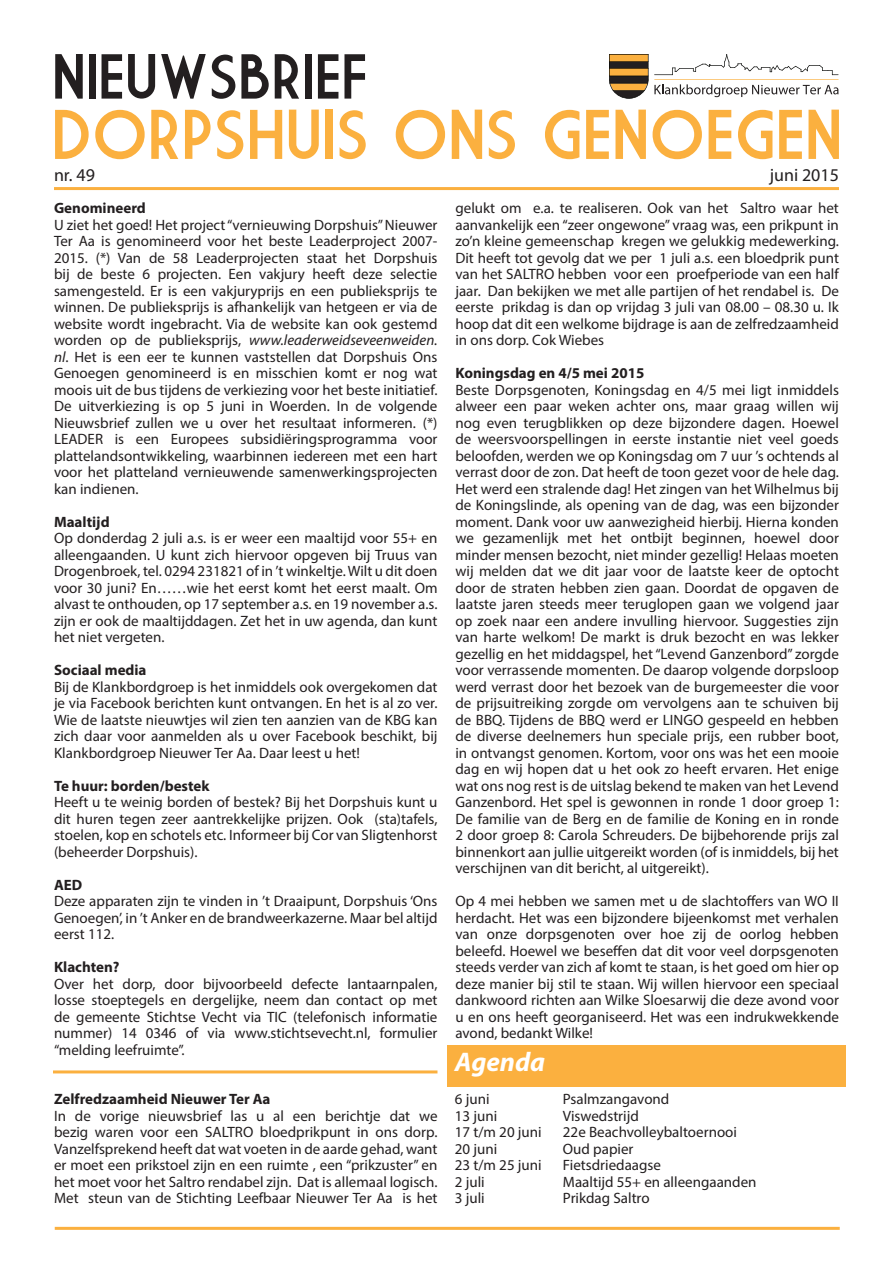
<style>
.page{position:relative;width:893px;height:1263px;background:#fff}
.page>*{position:absolute;margin:0;border:0;box-sizing:border-box;transform-origin:0 0}
.t1{font:italic 700 27px "Myriad Pro";color:#fff}
.t2{font:18px "Myriad Pro";color:#231f20}
.t3{font:15px/16.5px "Myriad Pro";color:#231f20;text-align:justify}
.t4{font:700 15px "Myriad Pro";color:#231f20}
.s1{font-style:italic}
</style>
<div class="page">
<div style="left:447px;top:1045px;width:399px;height:41px;background:#fbb03f"></div>
<hr style="left:54px;top:187px;width:785px;height:3px;background:#fbb03f">
<hr style="left:55px;top:1227px;width:785px;height:3px;background:#fbb03f">
<svg style="left:55px;top:54px;width:28px;height:45px"></svg>
<div style="left:89px;top:54px;width:6px;height:45px;background:#231f20"></div>
<svg style="left:102px;top:54px;width:20px;height:45px"></svg>
<svg style="left:128px;top:54px;width:27px;height:45px"></svg>
<svg style="left:161px;top:54px;width:45px;height:45px"></svg>
<svg style="left:212px;top:55px;width:23px;height:44px"></svg>
<svg style="left:241px;top:54px;width:28px;height:45px"></svg>
<svg style="left:275px;top:54px;width:24px;height:45px"></svg>
<div style="left:305px;top:54px;width:7px;height:45px;background:#231f20"></div>
<svg style="left:318px;top:54px;width:20px;height:45px"></svg>
<svg style="left:344px;top:54px;width:21px;height:45px"></svg>
<svg style="left:55px;top:110px;width:34px;height:49px"></svg>
<svg style="left:95px;top:110px;width:50px;height:49px"></svg>
<svg style="left:151px;top:110px;width:27px;height:49px"></svg>
<svg style="left:185px;top:110px;width:26px;height:49px"></svg>
<svg style="left:217px;top:110px;width:26px;height:49px"></svg>
<svg style="left:250px;top:110px;width:32px;height:49px"></svg>
<svg style="left:289px;top:110px;width:30px;height:49px"></svg>
<div style="left:325px;top:110px;width:8px;height:49px;background:#fbb03f"></div>
<svg style="left:340px;top:110px;width:26px;height:49px"></svg>
<svg style="left:396px;top:110px;width:49px;height:49px"></svg>
<svg style="left:452px;top:110px;width:30px;height:49px"></svg>
<svg style="left:489px;top:110px;width:26px;height:49px"></svg>
<svg style="left:545px;top:110px;width:34px;height:49px"></svg>
<svg style="left:586px;top:110px;width:23px;height:49px"></svg>
<svg style="left:615px;top:110px;width:31px;height:49px"></svg>
<svg style="left:653px;top:110px;width:49px;height:49px"></svg>
<svg style="left:709px;top:110px;width:22px;height:49px"></svg>
<svg style="left:738px;top:110px;width:34px;height:49px"></svg>
<svg style="left:779px;top:110px;width:23px;height:49px"></svg>
<svg style="left:808px;top:110px;width:31px;height:49px"></svg>
<svg style="left:609px;top:54px;width:230px;height:45px"></svg>
<hr style="left:53px;top:1070px;width:384px;height:3px;background:#fbb03f">
<p class="t2" style="left:54px;top:164px;width:42px">nr. 49</p>
<p class="t2" style="left:770px;top:164px;width:71px">juni 2015</p>
<p class="t4" style="left:54px;top:198px;width:93px">Genomineerd</p>
<p class="t3" style="left:54px;top:216px;width:385px">U ziet het goed! Het project “vernieuwing Dorpshuis” Nieuwer Ter Aa is genomineerd voor het beste Leaderproject 2007- 2015. (*) Van de 58 Leaderprojecten staat het Dorpshuis bij de beste 6 projecten. Een vakjury heeft deze selectie samengesteld. Er is een vakjuryprijs en een publieksprijs te winnen. De publieksprijs is afhankelijk van hetgeen er via de website wordt ingebracht. Via de website kan ook gestemd worden op de publieksprijs, <span class="s1">www.leaderweidseveenweiden. nl</span>. Het is een eer te kunnen vaststellen dat Dorpshuis Ons Genoegen genomineerd is en misschien komt er nog wat moois uit de bus tijdens de verkiezing voor het beste initiatief.<br>De uitverkiezing is op 5 juni in Woerden. In de volgende Nieuwsbrief zullen we u over het resultaat informeren. (*)<br>LEADER is een Europees subsidiëringsprogramma voor plattelandsontwikkeling, waarbinnen iedereen met een hart voor het platteland vernieuwende samenwerkingsprojecten kan indienen.</p>
<p class="t4" style="left:54px;top:512px;width:57px">Maaltijd</p>
<p class="t3" style="left:54px;top:530px;width:385px">Op donderdag 2 juli a.s. is er weer een maaltijd voor 55+ en alleengaanden. U kunt zich hiervoor opgeven bij Truus van Drogenbroek, tel. 0294 231821 of in ’t winkeltje. Wilt u dit doen voor 30 juni? En……wie het eerst komt het eerst maalt. Om alvast te onthouden, op 17 september a.s. en 19 november a.s. zijn er ook de maaltijddagen. Zet het in uw agenda, dan kunt het niet vergeten.</p>
<p class="t4" style="left:54px;top:660px;width:94px">Sociaal media</p>
<p class="t3" style="left:54px;top:678px;width:385px">Bij de Klankbordgroep is het inmiddels ook overgekomen dat je via Facebook berichten kunt ontvangen. En het is al zo ver.<br>Wie de laatste nieuwtjes wil zien ten aanzien van de KBG kan zich daar voor aanmelden als u over Facebook beschikt, bij Klankbordgroep Nieuwer Ter Aa. Daar leest u het!</p>
<p class="t4" style="left:54px;top:776px;width:157px">Te huur: borden/bestek</p>
<p class="t3" style="left:54px;top:794px;width:385px">Heeft u te weinig borden of bestek? Bij het Dorpshuis kunt u dit huren tegen zeer aantrekkelijke prijzen. Ook (sta)tafels, stoelen, kop en schotels etc. Informeer bij Cor van Sligtenhorst (beheerder Dorpshuis).</p>
<p class="t4" style="left:54px;top:875px;width:30px">AED</p>
<p class="t3" style="left:54px;top:893px;width:385px">Deze apparaten zijn te vinden in ’t Draaipunt, Dorpshuis ‘Ons Genoegen’, in ’t Anker en de brandweerkazerne. Maar bel altijd eerst 112.</p>
<p class="t4" style="left:54px;top:957px;width:67px">Klachten?</p>
<p class="t3" style="left:54px;top:975px;width:385px">Over het dorp, door bijvoorbeeld defecte lantaarnpalen, losse stoeptegels en dergelijke, neem dan contact op met de gemeente Stichtse Vecht via TIC (telefonisch informatie nummer) 14 0346 of via www.stichtsevecht.nl, formulier “melding leefruimte”.</p>
<p class="t4" style="left:54px;top:1089px;width:218px">Zelfredzaamheid Nieuwer Ter Aa</p>
<p class="t3" style="left:54px;top:1107px;width:385px">In de vorige nieuwsbrief las u al een berichtje dat we bezig waren voor een SALTRO bloedprikpunt in ons dorp.<br>Vanzelfsprekend heeft dat wat voeten in de aarde gehad, want er moet een prikstoel zijn en een ruimte , een “prikzuster” en het moet voor het Saltro rendabel zijn. Dat is allemaal logisch.<br>Met steun van de Stichting Leefbaar Nieuwer Ter Aa is het</p>
<p class="t3" style="left:455px;top:200px;width:385px">gelukt om e.a. te realiseren. Ook van het Saltro waar het aanvankelijk een “zeer ongewone” vraag was, een prikpunt in zo’n kleine gemeenschap kregen we gelukkig medewerking.<br>Dit heeft tot gevolg dat we per 1 juli a.s. een bloedprik punt van het SALTRO hebben voor een proefperiode van een half jaar. Dan bekijken we met alle partijen of het rendabel is. De eerste prikdag is dan op vrijdag 3 juli van 08.00 – 08.30 u. Ik hoop dat dit een welkome bijdrage is aan de zelfredzaamheid in ons dorp. Cok Wiebes</p>
<p class="t4" style="left:455px;top:363px;width:190px">Koningsdag en 4/5 mei 2015</p>
<p class="t3" style="left:455px;top:381px;width:385px">Beste Dorpsgenoten, Koningsdag en 4/5 mei ligt inmiddels alweer een paar weken achter ons, maar graag willen wij nog even terugblikken op deze bijzondere dagen. Hoewel de weersvoorspellingen in eerste instantie niet veel goeds beloofden, werden we op Koningsdag om 7 uur ’s ochtends al verrast door de zon. Dat heeft de toon gezet voor de hele dag.<br>Het werd een stralende dag! Het zingen van het Wilhelmus bij de Koningslinde, als opening van de dag, was een bijzonder moment. Dank voor uw aanwezigheid hierbij. Hierna konden we gezamenlijk met het ontbijt beginnen, hoewel door minder mensen bezocht, niet minder gezellig! Helaas moeten wij melden dat we dit jaar voor de laatste keer de optocht door de straten hebben zien gaan. Doordat de opgaven de laatste jaren steeds meer teruglopen gaan we volgend jaar op zoek naar een andere invulling hiervoor. Suggesties zijn van harte welkom! De markt is druk bezocht en was lekker gezellig en het middagspel, het “Levend Ganzenbord” zorgde voor verrassende momenten. De daarop volgende dorpsloop werd verrast door het bezoek van de burgemeester die voor de prijsuitreiking zorgde om vervolgens aan te schuiven bij de BBQ. Tijdens de BBQ werd er LINGO gespeeld en hebben de diverse deelnemers hun speciale prijs, een rubber boot, in ontvangst genomen. Kortom, voor ons was het een mooie dag en wij hopen dat u het ook zo heeft ervaren. Het enige wat ons nog rest is de uitslag bekend te maken van het Levend Ganzenbord. Het spel is gewonnen in ronde 1 door groep 1:<br>De familie van de Berg en de familie de Koning en in ronde 2 door groep 8: Carola Schreuders. De bijbehorende prijs zal binnenkort aan jullie uitgereikt worden (of is inmiddels, bij het verschijnen van dit bericht, al uitgereikt).</p>
<p class="t3" style="left:455px;top:893px;width:385px">Op 4 mei hebben we samen met u de slachtoffers van WO II herdacht. Het was een bijzondere bijeenkomst met verhalen van onze dorpsgenoten over hoe zij de oorlog hebben beleefd. Hoewel we beseffen dat dit voor veel dorpsgenoten steeds verder van zich af komt te staan, is het goed om hier op deze manier bij stil te staan. Wij willen hiervoor een speciaal dankwoord richten aan Wilke Sloesarwij die deze avond voor u en ons heeft georganiseerd. Het was een indrukwekkende avond, bedankt Wilke!</p>
<h1 class="t1" style="left:455px;top:1045px;width:92px">Agenda</h1>
<p class="t3" style="left:455px;top:1091px;width:36px">6 juni</p>
<p class="t3" style="left:563px;top:1091px;width:108px">Psalmzangavond</p>
<p class="t3" style="left:455px;top:1107px;width:44px">13 juni</p>
<p class="t3" style="left:563px;top:1107px;width:77px">Viswedstrijd</p>
<p class="t3" style="left:455px;top:1124px;width:88px">17 t/m 20 juni</p>
<p class="t3" style="left:563px;top:1124px;width:176px">22e Beachvolleybaltoernooi</p>
<p class="t3" style="left:455px;top:1140px;width:44px">20 juni</p>
<p class="t3" style="left:563px;top:1140px;width:72px">Oud papier</p>
<p class="t3" style="left:455px;top:1157px;width:88px">23 t/m 25 juni</p>
<p class="t3" style="left:563px;top:1157px;width:100px">Fietsdriedaagse</p>
<p class="t3" style="left:455px;top:1173px;width:31px">2 juli</p>
<p class="t3" style="left:563px;top:1173px;width:195px">Maaltijd 55+ en alleengaanden</p>
<p class="t3" style="left:455px;top:1190px;width:31px">3 juli</p>
<p class="t3" style="left:563px;top:1190px;width:88px">Prikdag Saltro</p>
</div>
